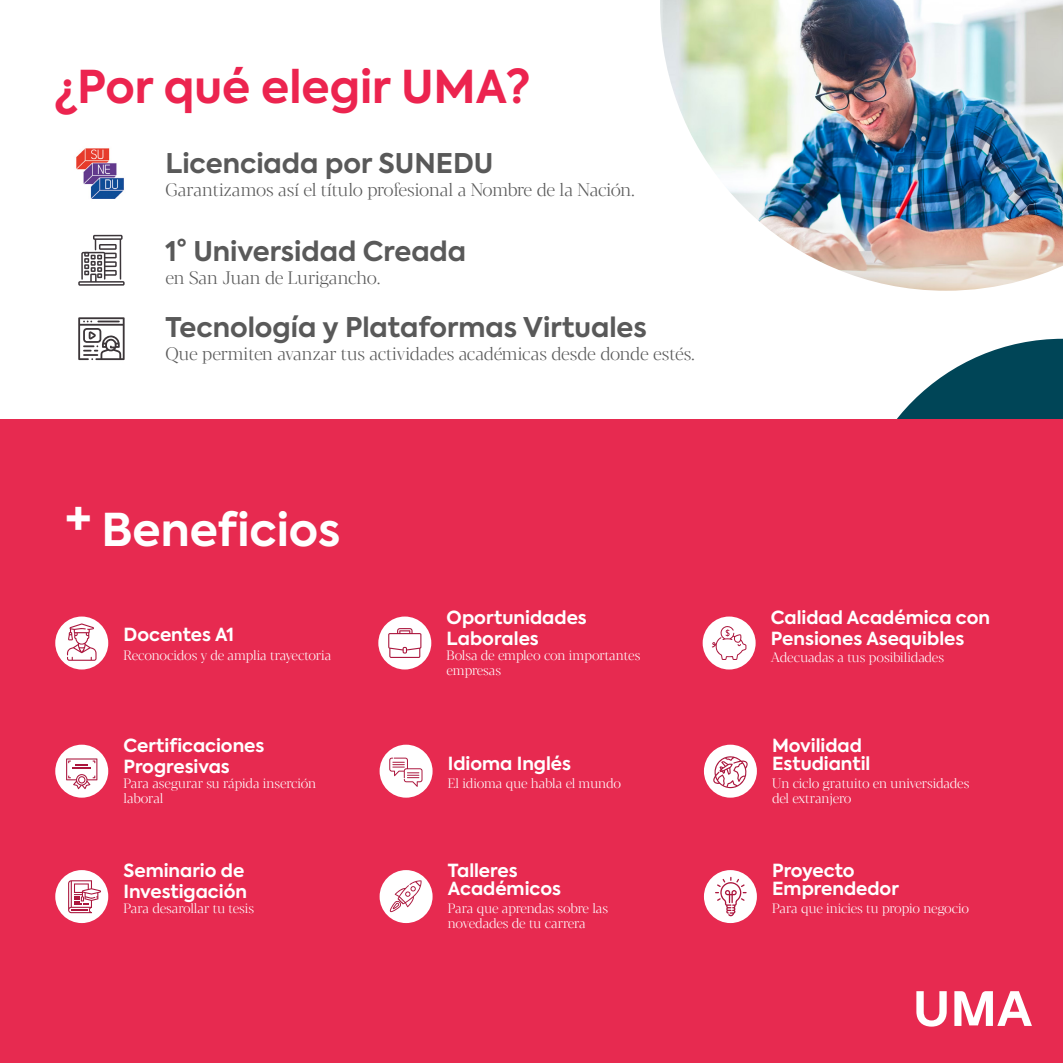
<style>
.page{position:relative;width:1063px;height:1063px;background:#fff}
.page>*{position:absolute;margin:0;border:0;box-sizing:border-box;transform-origin:0 0}
.t1{font:700 45px "Axiforma";color:#ec244f}
.t2{font:700 45px "Axiforma";color:#fff}
.t3{font:700 27px "Axiforma";color:#595959}
.t4{font:700 18px/21px "Axiforma";color:#fff}
.t5{font:300 18px "Blacker Display";color:#595959}
.t6{font:300 13.5px/15px "Blacker Display";color:#fff}
.t7{font:300 13.5px "Blacker Display";letter-spacing:-.02em;color:#fff}
</style>
<div class="page">
<img style="left:641px;top:0;width:422px;height:420px">
<svg style="left:78px;top:235px;width:47px;height:51px"></svg>
<img style="left:76px;top:148px;width:48px;height:51px">
<svg style="left:851px;top:339px;width:212px;height:81px;fill:#004557"></svg>
<div style="left:0;top:420px;width:1063px;height:643px;background:#e72a50"></div>
<div style="left:55px;top:617px;width:53px;height:53px;background:#fff;border-radius:50%"></div>
<div style="left:378px;top:617px;width:53px;height:53px;background:#fff;border-radius:50%"></div>
<div style="left:55px;top:745px;width:53px;height:53px;background:#fff;border-radius:50%"></div>
<div style="left:55px;top:870px;width:53px;height:53px;background:#fff;border-radius:50%"></div>
<div style="left:380px;top:745px;width:53px;height:53px;background:#fff;border-radius:50%"></div>
<div style="left:380px;top:870px;width:53px;height:53px;background:#fff;border-radius:50%"></div>
<div style="left:704px;top:745px;width:53px;height:53px;background:#fff;border-radius:50%"></div>
<div style="left:704px;top:870px;width:53px;height:53px;background:#fff;border-radius:50%"></div>
<div style="left:703px;top:617px;width:53px;height:53px;background:#fff;border-radius:50%"></div>
<svg style="left:67px;top:623px;width:30px;height:38px"></svg>
<svg style="left:388px;top:628px;width:33px;height:30px"></svg>
<svg style="left:712px;top:626px;width:34px;height:34px"></svg>
<svg style="left:66px;top:758px;width:31px;height:31px"></svg>
<svg style="left:389px;top:758px;width:33px;height:29px"></svg>
<svg style="left:713px;top:756px;width:35px;height:32px"></svg>
<svg style="left:68px;top:880px;width:33px;height:33px"></svg>
<svg style="left:390px;top:880px;width:32px;height:32px"></svg>
<svg style="left:715px;top:877px;width:32px;height:39px"></svg>
<svg style="left:78px;top:317px;width:47px;height:43px"></svg>
<svg style="left:954px;top:991px;width:78px;height:35px"></svg>
<svg style="left:916px;top:991px;width:31px;height:36px"></svg>
<h1 class="t1" style="left:54px;top:56px;width:478px">¿Por qué elegir UMA?</h1>
<h2 class="t3" style="left:166px;top:145px;width:329px">Licenciada por SUNEDU</h2>
<h3 class="t5" style="left:166px;top:178px;width:471px">Garantizamos así el título profesional a Nombre de la Nación.</h3>
<h2 class="t3" style="left:166px;top:232px;width:302px">1° Universidad Creada</h2>
<h3 class="t5" style="left:166px;top:266px;width:217px">en San Juan de Lurigancho.</h3>
<h2 class="t3" style="left:166px;top:309px;width:483px">Tecnología y Plataformas Virtuales</h2>
<h3 class="t5" style="left:166px;top:342px;width:531px">Que permiten avanzar tus actividades académicas desde donde estés.</h3>
<h1 class="t2" style="left:66px;top:499px;width:276px">+ Beneficios</h1>
<h3 class="t4" style="left:124px;top:625px;width:112px">Docentes A1</h3>
<h3 class="t4" style="left:447px;top:607px;width:142px">Oportunidades<br>Laborales</h3>
<p class="t7" style="left:124px;top:647px;width:209px">Reconocidos y de amplia trayectoria</p>
<p class="t6" style="left:447px;top:647px;width:195px">Bolsa de empleo con importantes empresas</p>
<h3 class="t4" style="left:124px;top:735px;width:142px">Certificaciones<br>Progresivas</h3>
<p class="t6" style="left:124px;top:776px;width:194px">Para asegurar su rápida inserción laboral</p>
<h3 class="t4" style="left:448px;top:753px;width:125px">Idioma Inglés</h3>
<p class="t6" style="left:448px;top:776px;width:175px">El idioma que habla el mundo</p>
<h3 class="t4" style="left:124px;top:860px;width:125px">Seminario de<br>Investigación</h3>
<p class="t6" style="left:124px;top:901px;width:132px">Para desarollar tu tesis</p>
<h3 class="t4" style="left:448px;top:862px;width:115px;line-height:18px">Talleres<br>Académicos</h3>
<p class="t6" style="left:448px;top:901px;width:162px">Para que aprendas sobre las novedades de tu carrera</p>
<h3 class="t4" style="left:771px;top:607px;width:221px">Calidad Académica con<br>Pensiones Asequibles</h3>
<p class="t6" style="left:771px;top:650px;width:175px">Adecuadas a tus posibilidades</p>
<h3 class="t4" style="left:772px;top:737px;width:100px;line-height:18px">Movilidad<br>Estudiantil</h3>
<p class="t6" style="left:772px;top:776px;width:199px">Un ciclo gratuito en universidades del extranjero</p>
<h3 class="t4" style="left:772px;top:862px;width:128px;line-height:18px">Proyecto<br>Emprendedor</h3>
<p class="t7" style="left:772px;top:900px;width:198px">Para que inicies tu propio negocio</p>
</div>
